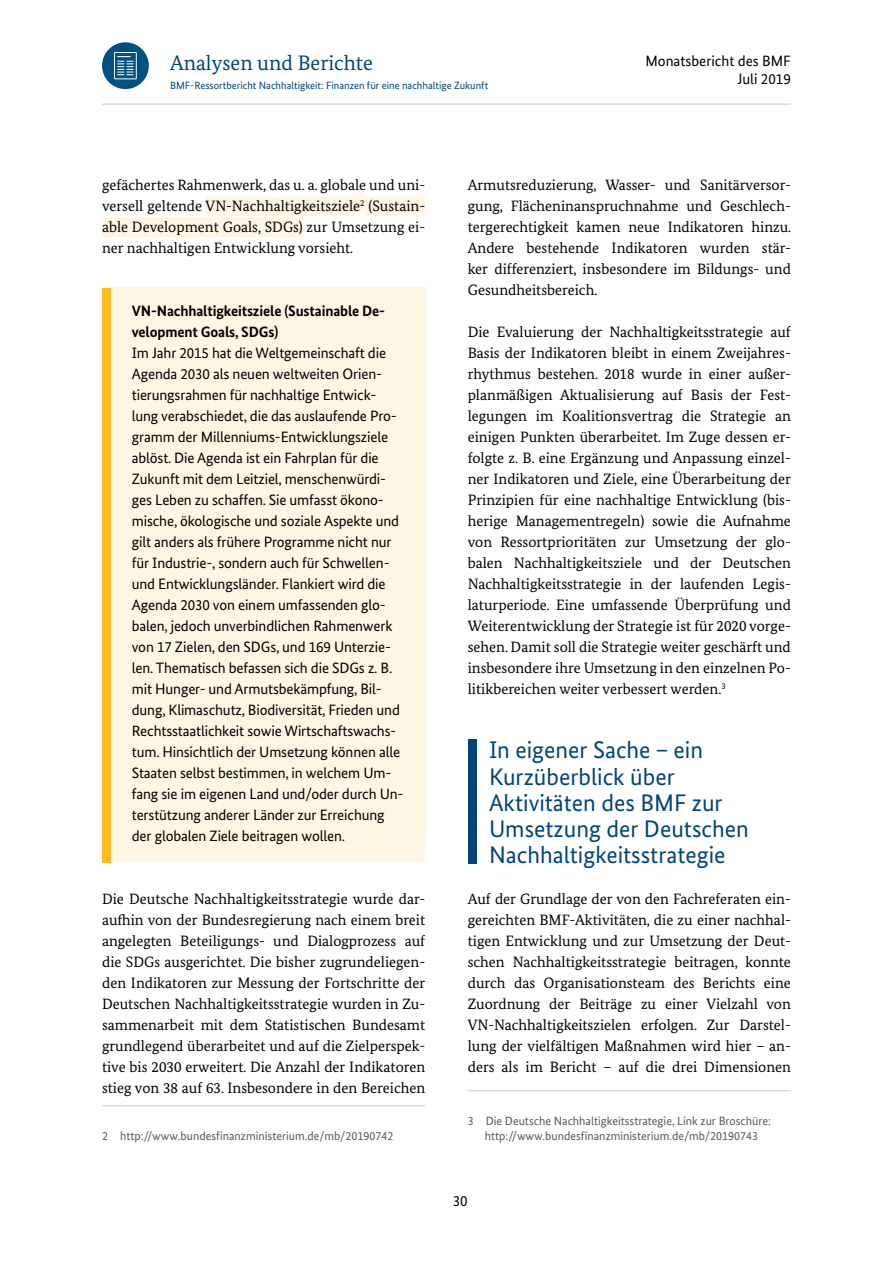
<style>
.page{position:relative;width:893px;height:1263px;background:#fff}
.page>*{position:absolute;margin:0;border:0;box-sizing:border-box;transform-origin:0 0}
.t1{font:24px/26.2px "Bundes Sans";color:#004577}
.t2{font:21px "Bundes Serif";color:#004577}
.Zweispaltiger_Fließt{font:15px/21px "Bundes Serif";color:#000;text-align:justify}
.Hintergrundwissen{font:15px/21px "Bundes Sans";letter-spacing:-.01em;color:#000;text-align:right}
.Fußnote{font:12px/15px "Bundes Sans";color:#575756;text-align:center}
.t3{font:10.5px "Bundes Sans";color:#004577}
.s1{font-weight:700}
</style>
<div class="page">
<hr style="left:102px;top:103px;width:689px;height:2px;background:#dadada">
<div style="left:206px;top:196px;width:154px;height:20px;background:#fff5e3"></div>
<div style="left:360px;top:191px;width:5px;height:20px;background:#fff5e3"></div>
<div style="left:365px;top:196px;width:60px;height:20px;background:#fff5e3"></div>
<div style="left:102px;top:217px;width:201px;height:20px;background:#fff5e3"></div>
<div style="left:102px;top:287px;width:323px;height:574px;background:#fff5e3"></div>
<hr style="left:102px;top:1105px;width:323px;height:1px;background:#dadada">
<div style="left:468px;top:740px;width:8px;height:124px;background:#004577"></div>
<hr style="left:468px;top:1090px;width:323px;height:1px;background:#dadada">
<div style="left:102px;top:288px;width:9px;height:574px;background:#fbbb21"></div>
<div style="left:102px;top:42px;width:47px;height:47px;background:#005081;border-radius:50%"></div>
<svg style="left:114px;top:52px;width:23px;height:27px"></svg>
<h2 class="t2" style="left:170px;top:50px;width:204px">Analysen und Berichte</h2>
<p class="Hintergrundwissen" style="left:645px;top:51px;width:147px;line-height:18px">Monatsbericht des BMF<br>Juli 2019</p>
<p class="t3" style="left:170px;top:79px;width:320px">BMF-Ressortbericht Nachhaltigkeit: Finanzen für eine nachhaltige Zukunft</p>
<p class="Zweispaltiger_Fließt" style="left:102px;top:174px;width:325px">gefächertes Rahmenwerk, das u. a. globale und uni&shy;versell geltende VN-Nachhaltigkeitsziele<sup>2</sup> (Sustain&shy;able Development Goals, SDGs) zur Umsetzung ei&shy;ner nachhaltigen Entwicklung vorsieht.</p>
<p class="Hintergrundwissen" style="left:132px;top:300px;width:273px;text-align:left"><span class="s1">VN-Nachhaltigkeitsziele (Sustainable De&shy;velopment Goals, SDGs)<br></span>Im Jahr 2015 hat die Weltgemeinschaft die Agenda 2030 als neuen weltweiten Orien&shy;tierungsrahmen für nachhaltige Entwick&shy;lung verabschiedet, die das auslaufende Pro&shy;gramm der Millenniums-Entwicklungsziele ablöst. Die Agenda ist ein Fahrplan für die Zukunft mit dem Leitziel, menschenwürdi&shy;ges Leben zu schaffen. Sie umfasst ökono&shy;mische, ökologische und soziale Aspekte und gilt anders als frühere Programme nicht nur für Industrie-, sondern auch für Schwellen&shy;und Entwicklungsländer. Flankiert wird die Agenda 2030 von einem umfassenden glo&shy;balen, jedoch unverbindlichen Rahmenwerk von 17 Zielen, den SDGs, und 169 Unterzie&shy;len. Thematisch befassen sich die SDGs z. B. mit Hunger- und Armutsbekämpfung, Bil&shy;dung, Klimaschutz, Biodiversität, Frieden und Rechtsstaatlichkeit sowie Wirtschaftswachs&shy;tum. Hinsichtlich der Umsetzung können alle Staaten selbst bestimmen, in welchem Um&shy;fang sie im eigenen Land und/oder durch Un&shy;terstützung anderer Länder zur Erreichung der globalen Ziele beitragen wollen.</p>
<p class="Zweispaltiger_Fließt" style="left:102px;top:888px;width:325px">Die Deutsche Nachhaltigkeitsstrategie wurde dar&shy;aufhin von der Bundesregierung nach einem breit angelegten Beteiligungs- und Dialogprozess auf die SDGs ausgerichtet. Die bisher zugrundeliegen&shy;den Indikatoren zur Messung der Fortschritte der Deutschen Nachhaltigkeitsstrategie wurden in Zu&shy;sammenarbeit mit dem Statistischen Bundesamt grundlegend überarbeitet und auf die Zielperspek&shy;tive bis 2030 erweitert. Die Anzahl der Indikatoren stieg von 38 auf 63. Insbesondere in den Bereichen</p>
<p class="Fußnote" style="left:102px;top:1128px;width:293px">2 http://www.bundesfinanzministerium.de/mb/20190742</p>
<p class="Zweispaltiger_Fließt" style="left:468px;top:174px;width:325px">Armutsreduzierung, Wasser- und Sanitärversor&shy;gung, Flächeninanspruchnahme und Geschlech&shy;tergerechtigkeit kamen neue Indikatoren hinzu.<br>Andere bestehende Indikatoren wurden stär&shy;ker differenziert, insbesondere im Bildungs- und Gesundheitsbereich.</p>
<p class="Zweispaltiger_Fließt" style="left:468px;top:321px;width:325px">Die Evaluierung der Nachhaltigkeitsstrategie auf Basis der Indikatoren bleibt in einem Zweijahres&shy;rhythmus bestehen. 2018 wurde in einer außer&shy;planmäßigen Aktualisierung auf Basis der Fest&shy;legungen im Koalitionsvertrag die Strategie an einigen Punkten überarbeitet. Im Zuge dessen er&shy;folgte z. B. eine Ergänzung und Anpassung einzel&shy;ner Indikatoren und Ziele, eine Überarbeitung der Prinzipien für eine nachhaltige Entwicklung (bis&shy;herige Managementregeln) sowie die Aufnahme von Ressortprioritäten zur Umsetzung der glo&shy;balen Nachhaltigkeitsziele und der Deutschen Nachhaltigkeitsstrategie in der laufenden Legis&shy;laturperiode. Eine umfassende Überprüfung und Weiterentwicklung der Strategie ist für 2020 vorge&shy;sehen. Damit soll die Strategie weiter geschärft und insbesondere ihre Umsetzung in den einzelnen Po&shy;litikbereichen weiter verbessert werden.<sup>3</sup></p>
<h2 class="t1" style="left:489px;top:737px;width:261px">In eigener Sache – ein<br>Kurzüberblick über<br>Aktivitäten des BMF zur<br>Umsetzung der Deutschen<br>Nachhaltigkeitsstrategie</h2>
<p class="Zweispaltiger_Fließt" style="left:468px;top:888px;width:325px">Auf der Grundlage der von den Fachreferaten ein&shy;gereichten BMF-Aktivitäten, die zu einer nachhal&shy;tigen Entwicklung und zur Umsetzung der Deut&shy;schen Nachhaltigkeitsstrategie beitragen, konnte durch das Organisationsteam des Berichts eine Zuordnung der Beiträge zu einer Vielzahl von VN-Nachhaltigkeitszielen erfolgen. Zur Darstel&shy;lung der vielfältigen Maßnahmen wird hier – an&shy;ders als im Bericht – auf die drei Dimensionen</p>
<p class="Fußnote" style="left:468px;top:1113px;width:305px">3 Die Deutsche Nachhaltigkeitsstrategie, Link zur Broschüre: http://www.bundesfinanzministerium.de/mb/20190743</p>
<p class="Hintergrundwissen" style="left:453px;top:1190px;width:16px">30</p>
</div>
